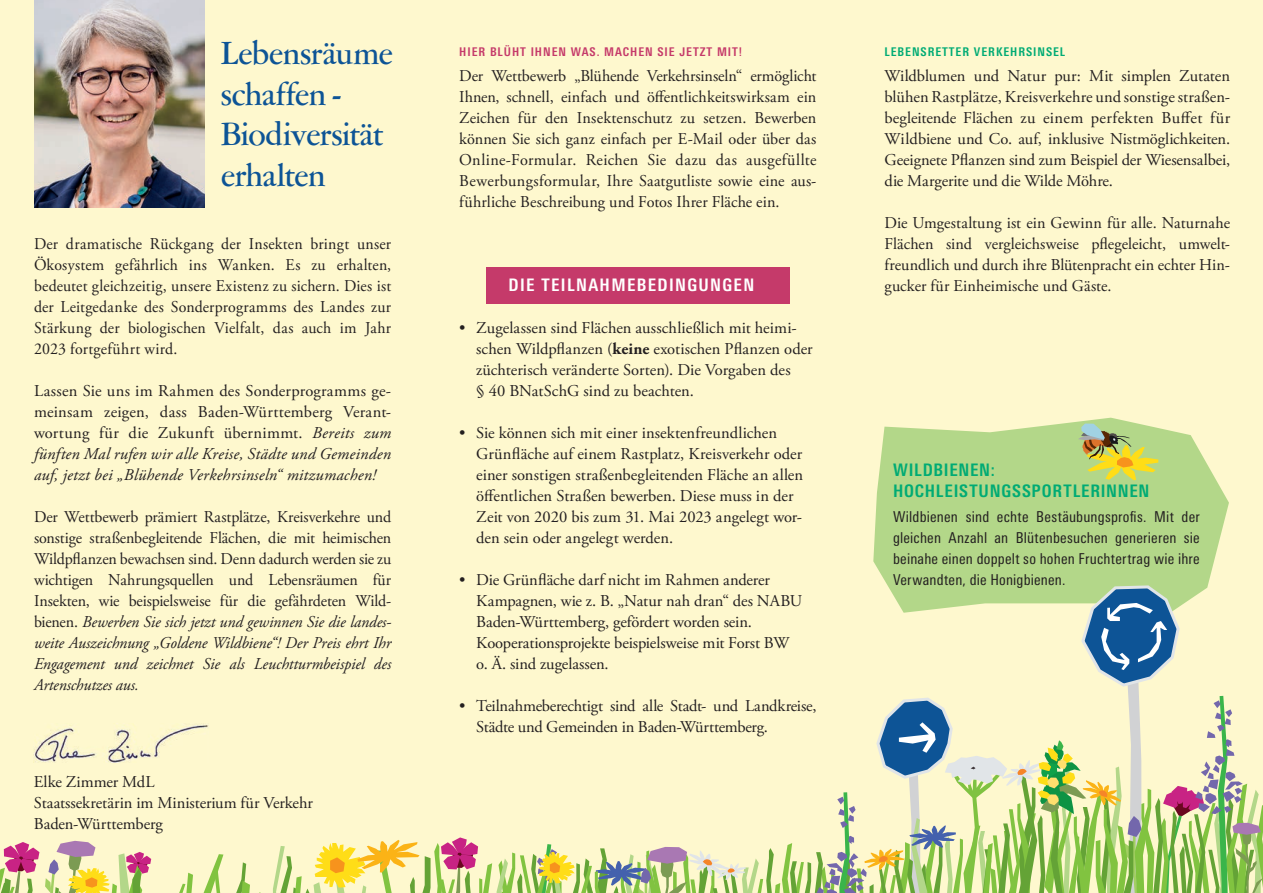
<style>
.page{position:relative;width:1263px;height:893px;background:#fef8ce}
.page>*{position:absolute;margin:0;border:0;box-sizing:border-box;transform-origin:0 0}
.t1{font:500 36px/40.5px "Garamont Amst SHOP";letter-spacing:-.005em;color:#0d5496}
.t2{font:700 condensed 17.25px/21px "Linotype Univers";letter-spacing:.045em;color:#00ab74}
.t3{font:700 condensed 17.25px "Linotype Univers";letter-spacing:.08em;color:#fff}
.t4{font:16.5px/21px "Adobe Garamond Pro";color:#231f20;text-align:justify}
.t5{font:16.5px/21px "Adobe Garamond Pro";color:#231f20;text-align:justify;scale:.96 1}
.t6{font:condensed 15px/21px "Linotype Univers";letter-spacing:.015em;color:#231f20;text-align:justify}
.t7{font:700 condensed 12px "Linotype Univers";letter-spacing:.08em;color:#c53a6a}
.t8{font:700 condensed 12px "Linotype Univers";letter-spacing:.08em;color:#00ab74}
.s1{font-style:italic}
.s2{font-weight:700}
</style>
<div class="page">
<svg style="left:873px;top:418px;width:356px;height:166px;background:#bbda91"></svg>
<div style="left:486px;top:267px;width:304px;height:36px;background:#c53a6a"></div>
<img style="left:34px;top:725px;width:175px;height:38px">
<img style="left:34px;top:0;width:170px;height:207px">
<svg style="left:236px;top:862px;width:14px;height:31px"></svg>
<svg style="left:204px;top:854px;width:19px;height:39px"></svg>
<svg style="left:179px;top:873px;width:14px;height:20px"></svg>
<svg style="left:45px;top:841px;width:106px;height:52px"></svg>
<svg style="left:1078px;top:423px;width:80px;height:57px;background:#bec667"></svg>
<svg style="left:0;top:842px;width:39px;height:51px"></svg>
<svg style="left:273px;top:584px;width:990px;height:309px"></svg>
<h1 class="t1" style="left:221px;top:35px;width:173px">Lebensräume schaffen -<br>Biodiversität erhalten</h1>
<p class="t5" style="left:34px;top:234px;width:374px">Der dramatische Rückgang der Insekten bringt unser Ökosystem gefährlich ins Wanken. Es zu erhalten, bedeutet gleichzeitig, unsere Existenz zu sichern. Dies ist der Leitgedanke des Sonderprogramms des Landes zur Stärkung der biologischen Vielfalt, das auch im Jahr 2023 fortgeführt wird.</p>
<p class="t4" style="left:34px;top:381px;width:359px">Lassen Sie uns im Rahmen des Sonderprogramms ge&shy;meinsam zeigen, dass Baden-Württemberg Verant&shy;wortung für die Zukunft übernimmt. <span class="s1">Bereits zum fünften Mal rufen wir alle Kreise, Städte und Gemeinden auf, jetzt bei „Blühende Verkehrsinseln“ mitzumachen!</span></p>
<p class="t4" style="left:34px;top:507px;width:359px">Der Wettbewerb prämiert Rastplätze, Kreisverkehre und sonstige straßenbegleitende Flächen, die mit heimischen Wildpflanzen bewachsen sind. Denn dadurch werden sie zu wichtigen Nahrungsquellen und Lebensräumen für Insekten, wie beispielsweise für die gefährdeten Wild&shy;bienen. <span class="s1">Bewerben Sie sich jetzt und gewinnen Sie die landes&shy;weite Auszeichnung „Goldene Wildbiene“! Der Preis ehrt Ihr Engagement und zeichnet Sie als Leuchtturmbeispiel des Artenschutzes aus.</span></p>
<p class="t4" style="left:34px;top:771px;width:281px;text-align:left">Elke Zimmer MdL<br>Staatssekretärin im Ministerium für Verkehr<br>Baden-Württemberg</p>
<p class="t7" style="left:459px;top:45px;width:284px">HIER BLÜHT IHNEN WAS. MACHEN SIE JETZT MIT!</p>
<p class="t4" style="left:459px;top:66px;width:359px">Der Wettbewerb „Blühende Verkehrsinseln“ ermöglicht Ihnen, schnell, einfach und öffentlichkeitswirksam ein Zeichen für den Insektenschutz zu setzen. Bewerben können Sie sich ganz einfach per E-Mail oder über das Online-Formular. Reichen Sie dazu das ausgefüllte Bewerbungsformular, Ihre Saatgutliste sowie eine aus&shy;führliche Beschreibung und Fotos Ihrer Fläche ein.</p>
<p class="t3" style="left:509px;top:275px;width:247px">DIE TEILNAHMEBEDINGUNGEN</p>
<p class="t4" style="left:476px;top:318px;width:338px;text-align:left;text-indent:-17px">• Zugelassen sind Flächen ausschließlich mit heimi&shy;schen Wildpflanzen (<span class="s2">keine</span> exotischen Pflanzen oder züchterisch veränderte Sorten). Die Vorgaben des<br>§ 40 BNatSchG sind zu beachten.</p>
<p class="t4" style="left:476px;top:423px;width:328px;text-align:left;text-indent:-17px">• Sie können sich mit einer insektenfreundlichen Grünfläche auf einem Rastplatz, Kreisverkehr oder einer sonstigen straßenbegleitenden Fläche an allen öffentlichen Straßen bewerben. Diese muss in der Zeit von 2020 bis zum 31. Mai 2023 angelegt wor&shy;den sein oder angelegt werden.</p>
<p class="t4" style="left:476px;top:570px;width:327px;text-align:left;text-indent:-17px">• Die Grünfläche darf nicht im Rahmen anderer Kampagnen, wie z. B. „Natur nah dran“ des NABU Baden-Württemberg, gefördert worden sein.<br>Kooperationsprojekte beispielsweise mit Forst BW o. Ä. sind zugelassen.</p>
<p class="t4" style="left:476px;top:696px;width:342px;text-indent:-17px">• Teilnahmeberechtigt sind alle Stadt- und Landkreise,<br>Städte und Gemeinden in Baden-Württemberg.</p>
<p class="t8" style="left:884px;top:45px;width:182px">LEBENSRETTER VERKEHRSINSEL</p>
<p class="t4" style="left:884px;top:66px;width:347px">Wildblumen und Natur pur: Mit simplen Zutaten blühen Rastplätze, Kreisverkehre und sonstige straßen&shy;begleitende Flächen zu einem perfekten Buffet für Wildbiene und Co. auf, inklusive Nistmöglichkeiten.<br>Geeignete Pflanzen sind zum Beispiel der Wiesensalbei, die Margerite und die Wilde Möhre.</p>
<p class="t4" style="left:884px;top:213px;width:347px">Die Umgestaltung ist ein Gewinn für alle. Naturnahe Flächen sind vergleichsweise pflegeleicht, umwelt&shy;freundlich und durch ihre Blütenpracht ein echter Hin&shy;gucker für Einheimische und Gäste.</p>
<p class="t2" style="left:893px;top:459px;width:258px">WILDBIENEN:<br>HOCHLEISTUNGSSPORTLERINNEN</p>
<p class="t6" style="left:893px;top:506px;width:308px">Wildbienen sind echte Bestäubungsprofis. Mit der gleichen Anzahl an Blütenbesuchen generieren sie beinahe einen doppelt so hohen Fruchtertrag wie ihre Verwandten, die Honigbienen.</p>
</div>
